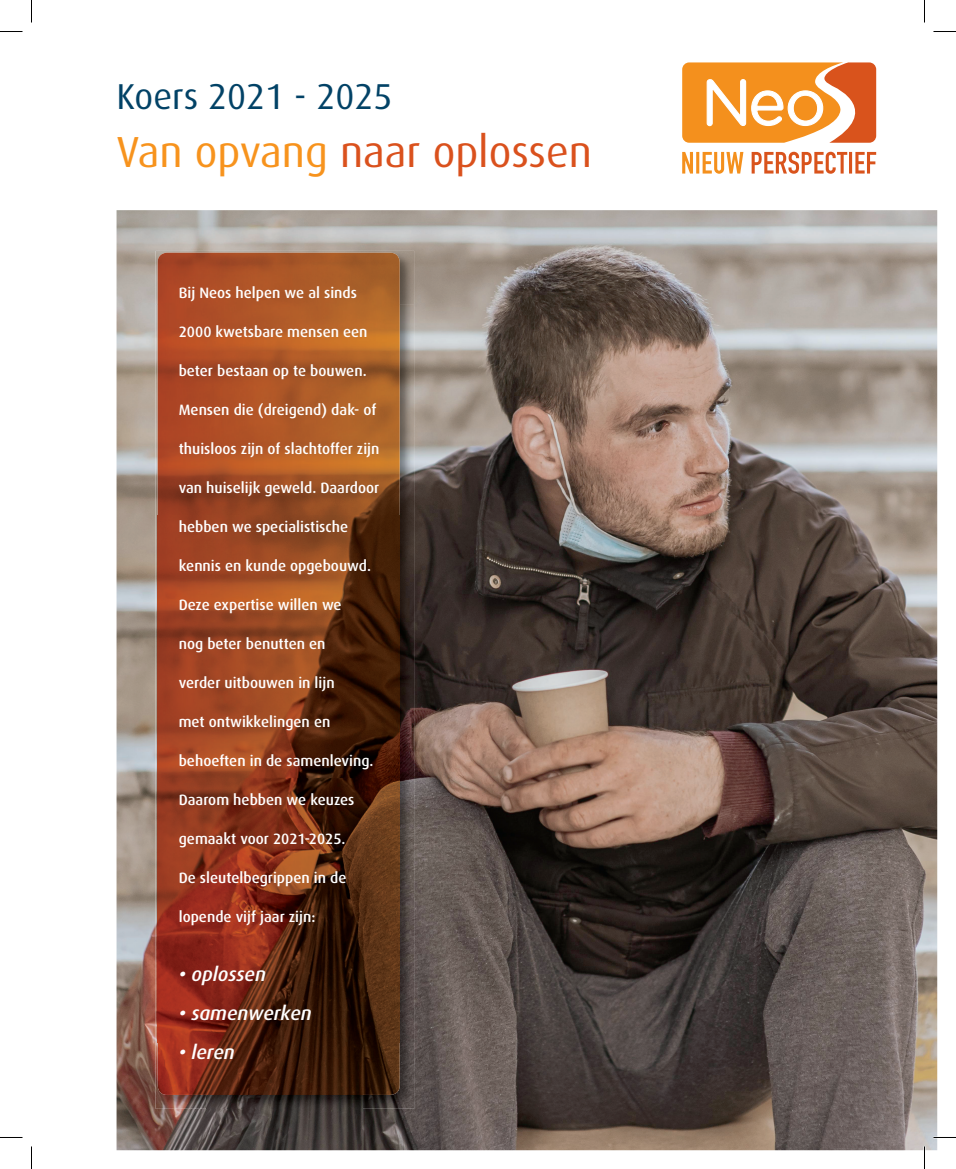
<style>
.page{position:relative;width:956px;height:1169px;background:#fff}
.page>*{position:absolute;margin:0;border:0;box-sizing:border-box;transform-origin:0 0}
.t1{font:43.5px "Dax";color:#da511d}
.t2{font:36px "Dax";color:#024266}
.t3{font:italic 500 19.5px "Dax";color:#fff}
.t4{font:500 15px "Dax";color:#fff}
.s1{color:#f7931d}
</style>
<div class="page">
<img style="left:117px;top:210px;width:820px;height:940px">
<img style="left:156px;top:251px;width:258px;height:53px">
<img style="left:156px;top:304px;width:51px;height:804px">
<img style="left:363px;top:304px;width:51px;height:804px">
<img style="left:207px;top:1094px;width:156px;height:14px">
<img style="left:158px;top:253px;width:242px;height:841px">
<svg style="left:682px;top:62px;width:194px;height:81px"></svg>
<svg style="left:752px;top:152px;width:124px;height:22px"></svg>
<svg style="left:682px;top:152px;width:61px;height:22px"></svg>
<hr style="left:933px;top:1136px;width:23px;height:2px;background:#fff">
<hr style="left:923px;top:1146px;width:2px;height:23px;background:#fff">
<svg style="left:0;top:31px;width:22px;height:1px"></svg>
<svg style="left:933px;top:31px;width:23px;height:1px"></svg>
<svg style="left:0;top:1137px;width:22px;height:1px"></svg>
<svg style="left:933px;top:1137px;width:23px;height:1px"></svg>
<svg style="left:31px;top:0;width:1px;height:23px"></svg>
<svg style="left:31px;top:1146px;width:1px;height:23px"></svg>
<svg style="left:924px;top:0;width:1px;height:23px"></svg>
<svg style="left:924px;top:1146px;width:1px;height:23px"></svg>
<h2 class="t2" style="left:117px;top:76px;width:277px">Koers 2021 - 2025</h2>
<h1 class="t1" style="left:117px;top:128px;width:477px"><span class="s1">Van opvang</span> naar oplossen</h1>
<p class="t4" style="left:179px;top:284px;width:180px">Bij Neos helpen we al sinds</p>
<p class="t4" style="left:179px;top:323px;width:190px">2000 kwetsbare mensen een</p>
<p class="t4" style="left:179px;top:362px;width:189px">beter bestaan op te bouwen.</p>
<p class="t4" style="left:179px;top:401px;width:199px">Mensen die (dreigend) dak- of</p>
<p class="t4" style="left:179px;top:440px;width:202px">thuisloos zijn of slachtoffer zijn</p>
<p class="t4" style="left:179px;top:479px;width:202px">van huiselijk geweld. Daardoor</p>
<p class="t4" style="left:179px;top:518px;width:171px">hebben we specialistische</p>
<p class="t4" style="left:179px;top:557px;width:194px">kennis en kunde opgebouwd.</p>
<p class="t4" style="left:179px;top:596px;width:164px">Deze expertise willen we</p>
<p class="t4" style="left:179px;top:635px;width:148px">nog beter benutten en</p>
<p class="t4" style="left:179px;top:674px;width:157px">verder uitbouwen in lijn</p>
<p class="t4" style="left:179px;top:713px;width:153px">met ontwikkelingen en</p>
<p class="t4" style="left:179px;top:752px;width:196px">behoeften in de samenleving.</p>
<p class="t4" style="left:179px;top:791px;width:177px">Daarom hebben we keuzes</p>
<p class="t4" style="left:179px;top:830px;width:168px">gemaakt voor 2021-2025.</p>
<p class="t4" style="left:179px;top:869px;width:169px">De sleutelbegrippen in de</p>
<p class="t4" style="left:179px;top:908px;width:138px">lopende vijf jaar zijn:</p>
<h3 class="t3" style="left:179px;top:963px;width:89px">• oplossen</h3>
<h3 class="t3" style="left:179px;top:1002px;width:134px">• samenwerken</h3>
<h3 class="t3" style="left:179px;top:1041px;width:57px">• leren</h3>
</div>
